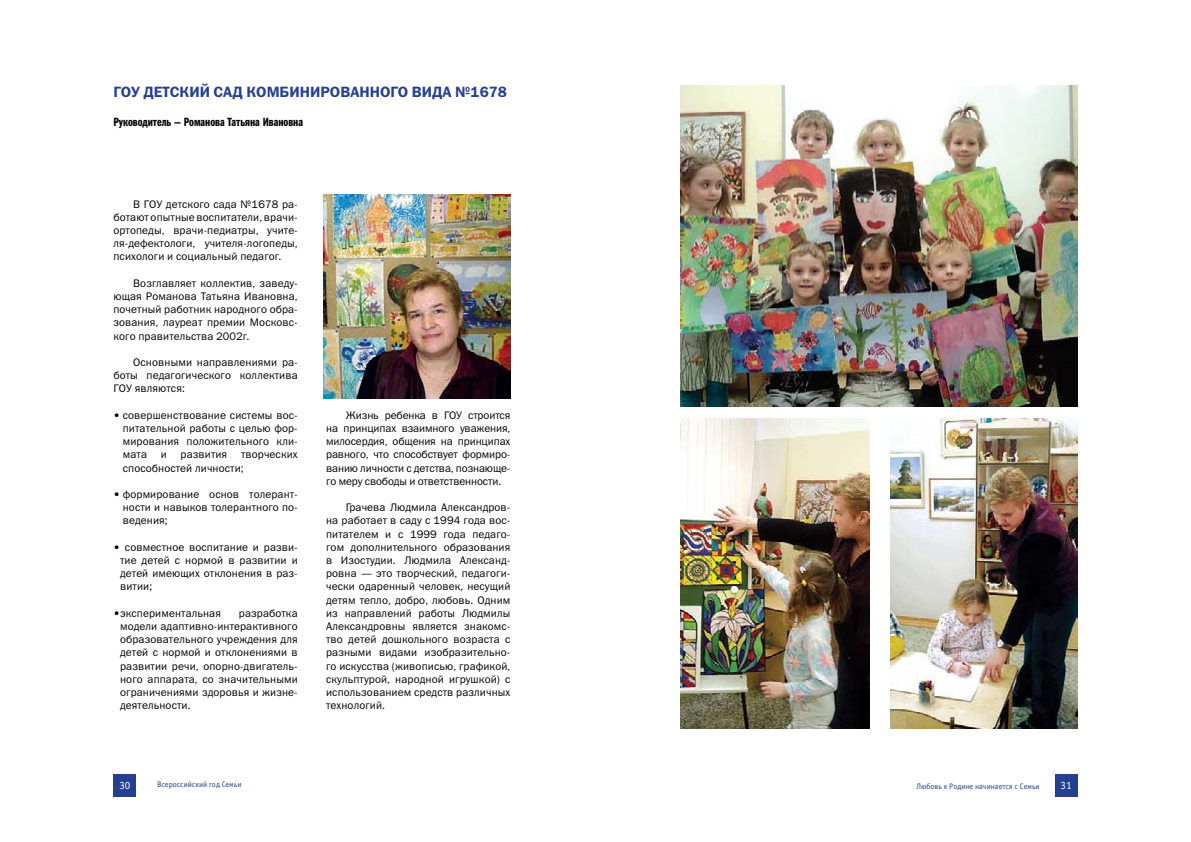
<style>
.page{position:relative;width:1191px;height:842px;background:#fff}
.page>*{position:absolute;margin:0;border:0;box-sizing:border-box;transform-origin:0 0}
.t1{font:15px "Franklin Gothic Demi C";color:#24408f}
.t2{font:12px "Franklin Gothic Demi Cmp C";color:#000}
.t3{font:11px/13.2px "Franklin Gothic Book C";letter-spacing:.01em;color:#000;text-align:justify}
.t4{font:11px "Officina Sans C";color:#fff}
.t5{font:8px "Officina Sans C";color:#24408f}
</style>
<div class="page">
<div style="left:113px;top:774px;width:23px;height:23px;background:#24408f"></div>
<div style="left:1054px;top:774px;width:23px;height:23px;background:#24408f"></div>
<img style="left:680px;top:85px;width:397px;height:322px">
<img style="left:680px;top:419px;width:189px;height:310px">
<img style="left:323px;top:194px;width:187px;height:204px">
<img style="left:890px;top:419px;width:187px;height:310px">
<h1 class="t1" style="left:113px;top:84px;width:395px">гоу Детский сад комбинированного вида №1678</h1>
<p class="t2" style="left:113px;top:115px;width:191px">Руководитель — Романова Татьяна Ивановна</p>
<p class="t3" style="left:113px;top:197px;width:186px;text-indent:20px">В ГОУ детского сада №1678 ра&shy;ботают опытные воспитатели, врачи&shy;ортопеды, врачи-педиатры, учите&shy;ля-дефектологи, учителя-логопеды, психологи и социальный педагог.</p>
<p class="t3" style="left:113px;top:276px;width:186px;text-indent:20px">Возглавляет коллектив, заведу&shy;ющая Романова Татьяна Ивановна, почетный работник народного обра&shy;зования, лауреат премии Московс&shy;кого правительства 2002г.</p>
<p class="t3" style="left:113px;top:356px;width:186px;text-indent:20px">Основными направлениями ра&shy;боты педагогического коллектива ГОУ являются:</p>
<p class="t3" style="left:123px;top:408px;width:176px;text-indent:-9px">• совершенствование системы вос&shy;питательной работы с целью фор&shy;мирования положительного кли&shy;мата</p>
<p class="t3" style="left:123px;top:448px;width:176px;text-indent:118px">творческих способностей личности;</p>
<p class="t3" style="left:123px;top:488px;width:176px;text-indent:-9px">• формирование основ толерант&shy;ности и навыков толерантного по&shy;ведения;</p>
<p class="t3" style="left:120px;top:540px;width:179px;text-indent:-7px">• совместное воспитание и разви&shy;тие детей с нормой в развитии и детей имеющих отклонения в раз&shy;витии;</p>
<p class="t3" style="left:113px;top:606px;width:109px">•экспериментальная</p>
<p class="t3" style="left:161px;top:448px;width:8px">и</p>
<p class="t3" style="left:181px;top:448px;width:48px">развития</p>
<p class="t3" style="left:120px;top:606px;width:179px;text-indent:119px">разработка модели адаптивно-интерактивного образовательного учреждения для детей с нормой и отклонениями в развитии речи, опорно-двигатель&shy;ного аппарата, со значительными ограничениями здоровья и жизне&shy;деятельности.</p>
<p class="t3" style="left:326px;top:408px;width:186px;text-indent:20px">Жизнь ребенка в ГОУ строится на принципах взаимного уважения, милосердия, общения на принципах равного, что способствует формиро&shy;ванию личности с детства, познающе&shy;го меру свободы и ответственности.</p>
<p class="t3" style="left:326px;top:501px;width:186px;text-indent:20px">Грачева Людмила Александров&shy;на работает в саду с 1994 года вос&shy;питателем и с 1999 года педаго&shy;гом дополнительного образования в Изостудии. Людмила Александ&shy;ровна — это творческий, педагоги&shy;чески одаренный человек, несущий детям тепло, добро, любовь. Одним из направлений работы Людмилы Александровны является знакомс&shy;тво детей дошкольного возраста с разными видами изобразительно&shy;го искусства (живописью, графикой, скульптурой, народной игрушкой) с использованием средств различных технологий.</p>
<p class="t4" style="left:119px;top:779px;width:12px">30</p>
<p class="t5" style="left:157px;top:779px;width:86px">Всероссийский год Семьи</p>
<p class="t5" style="left:916px;top:782px;width:125px">Любовь к Родине начинается с Семьи</p>
<p class="t4" style="left:1060px;top:779px;width:12px">31</p>
</div>
